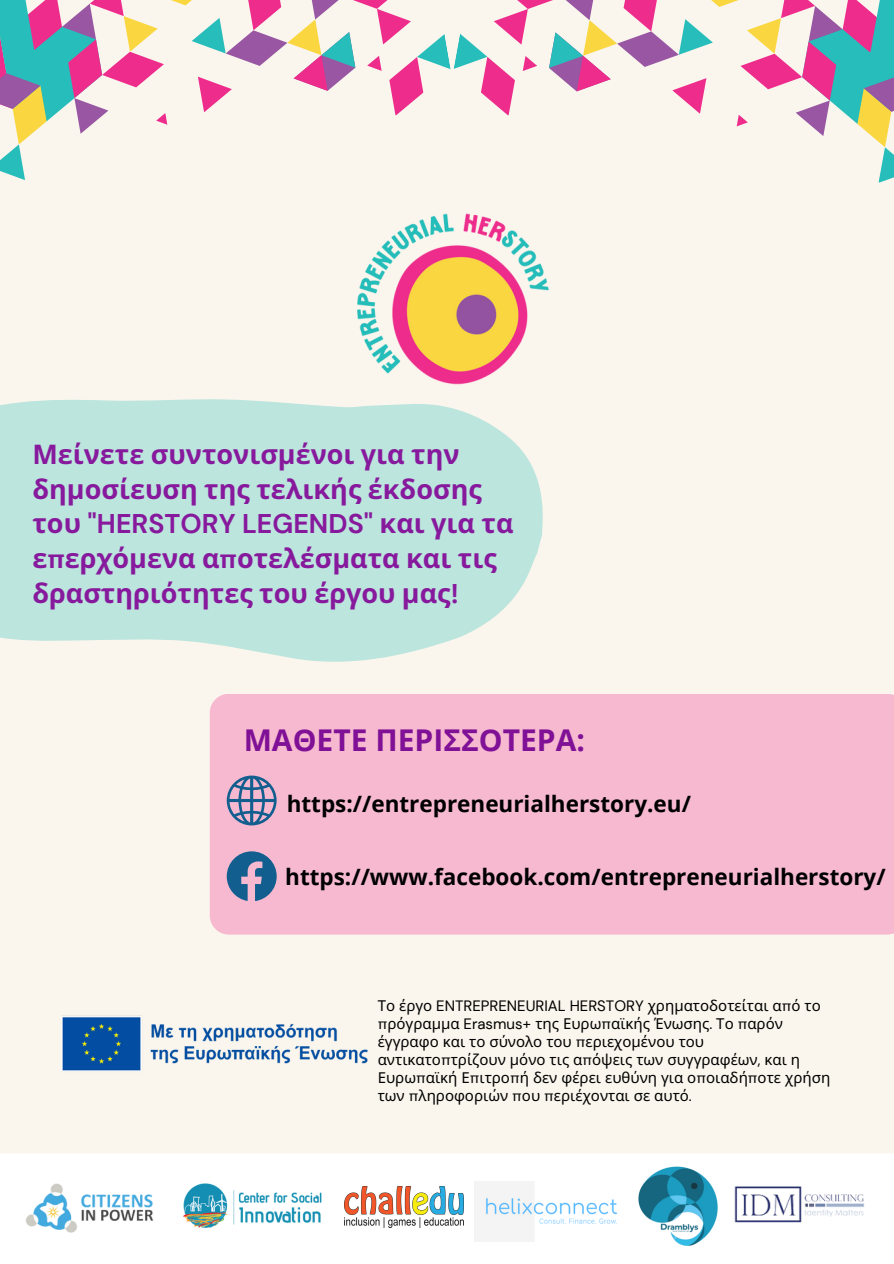
<style>
.page{position:relative;width:894px;height:1264px;background:#fff}
.page>*{position:absolute;margin:0;border:0;box-sizing:border-box;transform-origin:0 0}
.t1{font:700 30px "Open Sans";color:#801196}
.t2{font:700 27px/34.8px "Noto Sans";color:#87199d}
.t3{font:700 22.5px "Open Sans";color:#000}
.t4{font:15px/18px "Noto Sans";color:#000}
.s1{font-family:"DM Sans"}
</style>
<div class="page">
<div style="left:0;top:0;width:893px;height:1263px;background:#faf6ed"></div>
<svg style="left:0;top:0;width:893px;height:183px"></svg>
<div style="left:0;top:1153px;width:893px;height:110px;background:#fff"></div>
<img style="left:344px;top:1186px;width:119px;height:41px">
<img style="left:25px;top:1183px;width:129px;height:50px">
<img style="left:183px;top:1183px;width:139px;height:45px">
<img style="left:638px;top:1166px;width:55px;height:80px">
<img style="left:474px;top:1181px;width:142px;height:60px">
<img style="left:693px;top:1170px;width:172px;height:75px">
<div style="left:210px;top:694px;width:683px;height:240px;background:#f6b9d0"></div>
<svg style="left:227px;top:851px;width:49px;height:49px;background:#647fa6"></svg>
<svg style="left:227px;top:775px;width:49px;height:50px;background:#9592b4"></svg>
<img style="left:357px;top:213px;width:192px;height:172px">
<svg style="left:0;top:399px;width:543px;height:263px;background:#c2e6de"></svg>
<img style="left:61px;top:1015px;width:307px;height:56px">
<p class="t2" style="left:32px;top:436px;width:482px">Μείνετε συντονισμένοι για την δημοσίευση της τελικής έκδοσης του <span class="s1">"HERSTORY LEGENDS"</span> και για τα ε<span class="s1">π</span>ερχόμενα α<span class="s1">π</span>οτελέσματα και τις δραστηριότητες του έργου μας<span class="s1">!</span></p>
<p class="t1" style="left:243px;top:719px;width:343px">ΜΑΘΕΤΕ ΠΕΡΙΣΣΟΤΕΡΑ:</p>
<h3 class="t3" style="left:286px;top:787px;width:405px">https://entrepreneurialherstory.eu/</h3>
<p class="t3" style="left:285px;top:860px;width:602px">https://www.facebook.com/entrepreneurialherstory/</p>
<p class="t4" style="left:377px;top:996px;width:454px">Το έργο <span class="s1">ENTREPRENEURIAL HERSTORY</span> χρηματοδοτείται α<span class="s1">π</span>ό το <span class="s1">π</span>ρόγραμμα <span class="s1">Erasmus+</span> της Ευρω<span class="s1">π</span>αϊκής Ένωσης<span class="s1">.</span> Το <span class="s1">π</span>αρόν έγγραφο και το σύνολο του <span class="s1">π</span>εριεχομένου του αντικατο<span class="s1">π</span>τρίζουν μόνο τις α<span class="s1">π</span>όψεις των συγγραφέων<span class="s1">,</span> και η Ευρω<span class="s1">π</span>αϊκή Ε<span class="s1">π</span>ιτρο<span class="s1">π</span>ή δεν φέρει ευθύνη για ο<span class="s1">π</span>οιαδή<span class="s1">π</span>οτε χρήση των <span class="s1">π</span>ληροφοριών <span class="s1">π</span>ου <span class="s1">π</span>εριέχονται σε αυτό<span class="s1">.</span></p>
</div>
